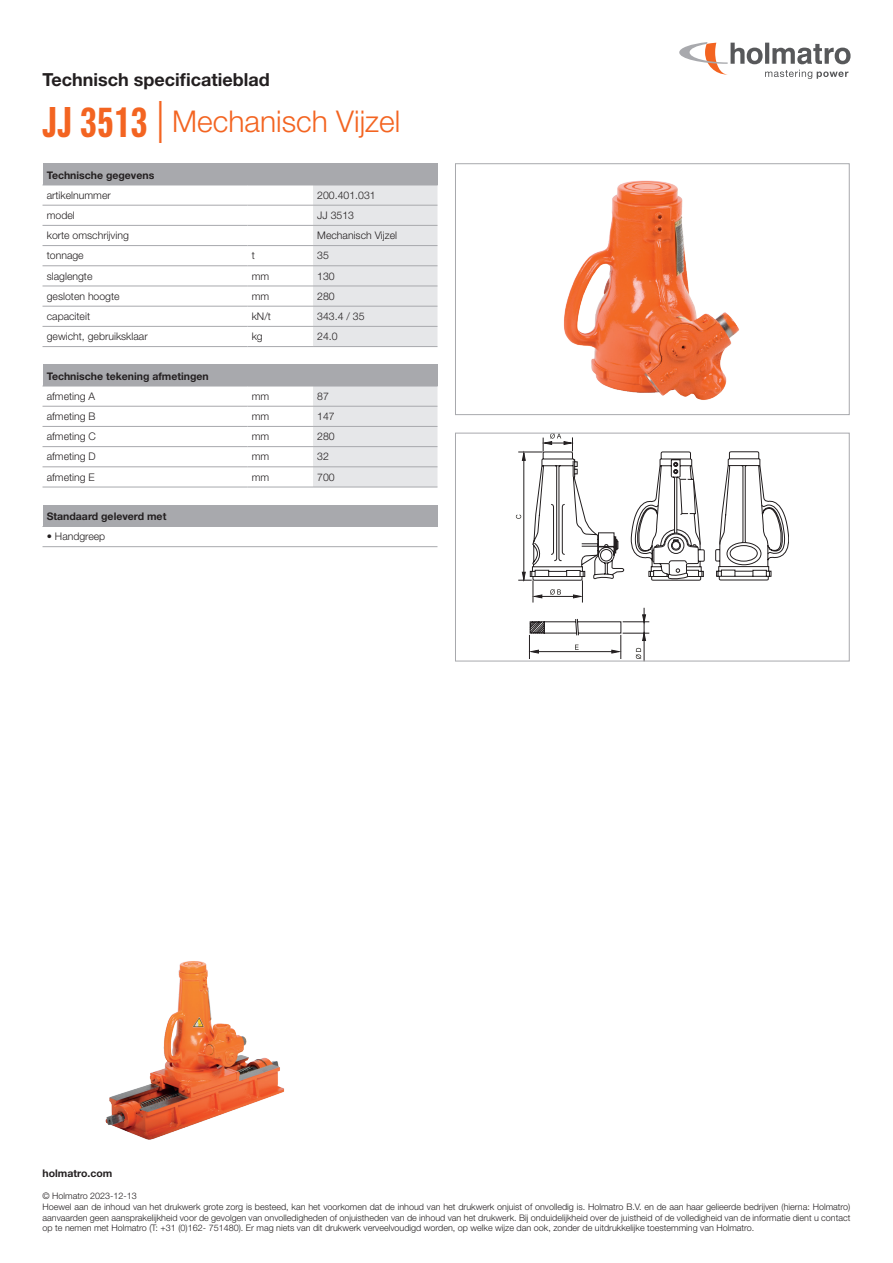
<style>
.page{position:relative;width:893px;height:1263px;background:#fff}
.page>*{position:absolute;margin:0;border:0;box-sizing:border-box;transform-origin:0 0}
.t1{font:300 30px "Helvetica Neue LT Std";color:#f36421}
.t2{font:700 18px "Helvetica Neue LT Std";color:#231f20}
.t3{font:300 10.5px "Helvetica Neue LT Std";color:#231f20}
.t4{font:700 10.5px "Helvetica Neue LT Std";color:#231f20}
.t5{font:300 9px/10.8px "Helvetica Neue LT Std";color:#231f20}
.s1{font-family:"Neue Helvetica Pro 79 Cm";font-weight:700;font-size:42px}
.s2{font-size:42px}
</style>
<div class="page">
<svg style="left:679px;top:42px;width:171px;height:37px"></svg>
<div style="left:43px;top:164px;width:394px;height:21px;background:#a8a9ad"></div>
<svg style="left:313px;top:164px;width:125px;height:183px;background:#dddee1"></svg>
<hr style="left:43px;top:185px;width:204px;height:1px;background:#a8a9ad">
<hr style="left:247px;top:185px;width:66px;height:1px;background:#a8a9ad">
<hr style="left:313px;top:185px;width:125px;height:1px;background:#a8a9ad">
<hr style="left:43px;top:205px;width:204px;height:1px;background:#a8a9ad">
<hr style="left:247px;top:205px;width:66px;height:1px;background:#a8a9ad">
<hr style="left:313px;top:205px;width:124px;height:1px;background:#a8a9ad">
<hr style="left:43px;top:225px;width:204px;height:1px;background:#a8a9ad">
<hr style="left:247px;top:225px;width:66px;height:1px;background:#a8a9ad">
<hr style="left:313px;top:225px;width:124px;height:1px;background:#a8a9ad">
<hr style="left:43px;top:245px;width:204px;height:1px;background:#a8a9ad">
<hr style="left:247px;top:245px;width:66px;height:1px;background:#a8a9ad">
<hr style="left:313px;top:245px;width:124px;height:1px;background:#a8a9ad">
<hr style="left:43px;top:265px;width:204px;height:1px;background:#a8a9ad">
<hr style="left:247px;top:265px;width:66px;height:1px;background:#a8a9ad">
<hr style="left:313px;top:265px;width:124px;height:1px;background:#a8a9ad">
<hr style="left:43px;top:286px;width:204px;height:1px;background:#a8a9ad">
<hr style="left:247px;top:286px;width:66px;height:1px;background:#a8a9ad">
<hr style="left:313px;top:286px;width:124px;height:1px;background:#a8a9ad">
<hr style="left:43px;top:306px;width:204px;height:1px;background:#a8a9ad">
<hr style="left:247px;top:306px;width:66px;height:1px;background:#a8a9ad">
<hr style="left:313px;top:306px;width:124px;height:1px;background:#a8a9ad">
<hr style="left:43px;top:346px;width:204px;height:1px;background:#a8a9ad">
<hr style="left:43px;top:326px;width:204px;height:1px;background:#a8a9ad">
<hr style="left:247px;top:346px;width:66px;height:1px;background:#a8a9ad">
<hr style="left:247px;top:326px;width:66px;height:1px;background:#a8a9ad">
<hr style="left:313px;top:346px;width:124px;height:1px;background:#a8a9ad">
<hr style="left:313px;top:326px;width:124px;height:1px;background:#a8a9ad">
<div style="left:43px;top:365px;width:394px;height:21px;background:#a8a9ad"></div>
<svg style="left:313px;top:365px;width:125px;height:122px"></svg>
<hr style="left:43px;top:386px;width:204px;height:1px;background:#a8a9ad">
<hr style="left:247px;top:386px;width:66px;height:1px;background:#a8a9ad">
<hr style="left:313px;top:386px;width:125px;height:1px;background:#a8a9ad">
<hr style="left:43px;top:406px;width:204px;height:1px;background:#a8a9ad">
<hr style="left:247px;top:406px;width:66px;height:1px;background:#a8a9ad">
<hr style="left:313px;top:406px;width:124px;height:1px;background:#a8a9ad">
<hr style="left:43px;top:426px;width:204px;height:1px;background:#a8a9ad">
<hr style="left:247px;top:426px;width:66px;height:1px;background:#a8a9ad">
<hr style="left:313px;top:426px;width:124px;height:1px;background:#a8a9ad">
<hr style="left:43px;top:446px;width:204px;height:1px;background:#a8a9ad">
<hr style="left:247px;top:446px;width:66px;height:1px;background:#a8a9ad">
<hr style="left:313px;top:446px;width:124px;height:1px;background:#a8a9ad">
<hr style="left:43px;top:487px;width:204px;height:1px;background:#a8a9ad">
<hr style="left:43px;top:467px;width:204px;height:1px;background:#a8a9ad">
<hr style="left:247px;top:487px;width:66px;height:1px;background:#a8a9ad">
<hr style="left:247px;top:467px;width:66px;height:1px;background:#a8a9ad">
<hr style="left:313px;top:487px;width:124px;height:1px;background:#a8a9ad">
<hr style="left:313px;top:467px;width:124px;height:1px;background:#a8a9ad">
<div style="left:43px;top:505px;width:394px;height:21px;background:#a8a9ad"></div>
<svg style="left:437px;top:505px;width:1px;height:21px"></svg>
<hr style="left:43px;top:546px;width:394px;height:1px;background:#a8a9ad">
<hr style="left:43px;top:526px;width:395px;height:1px;background:#a8a9ad">
<img style="left:105px;top:961px;width:180px;height:179px">
<svg style="left:529px;top:608px;width:120px;height:51px"></svg>
<svg style="left:516px;top:435px;width:273px;height:167px"></svg>
<div style="left:455px;top:433px;width:394px;height:228px;border:1px solid #a8a9ad"></div>
<img style="left:564px;top:180px;width:175px;height:220px">
<div style="left:455px;top:164px;width:394px;height:251px;border:1px solid #a8a9ad"></div>
<h2 class="t2" style="left:43px;top:68px;width:229px">Technisch specificatieblad</h2>
<h1 class="t1" style="left:43px;top:103px;width:359px"><span class="s1">JJ 3513</span> <span class="s2">|</span> Mechanisch Vijzel</h1>
<p class="t4" style="left:47px;top:168px;width:109px">Technische gegevens</p>
<p class="t3" style="left:47px;top:189px;width:65px">artikelnummer</p>
<p class="t3" style="left:317px;top:189px;width:60px">200.401.031</p>
<p class="t3" style="left:47px;top:209px;width:30px">model</p>
<p class="t3" style="left:317px;top:209px;width:38px">JJ 3513</p>
<p class="t3" style="left:47px;top:229px;width:84px">korte omschrijving</p>
<p class="t3" style="left:317px;top:229px;width:81px">Mechanisch Vijzel</p>
<p class="t3" style="left:47px;top:249px;width:38px">tonnage</p>
<p class="t3" style="left:252px;top:249px;width:5px">t</p>
<p class="t3" style="left:317px;top:249px;width:13px">35</p>
<p class="t3" style="left:47px;top:269px;width:47px">slaglengte</p>
<p class="t3" style="left:252px;top:269px;width:19px">mm</p>
<p class="t3" style="left:317px;top:269px;width:19px">130</p>
<p class="t3" style="left:47px;top:290px;width:74px">gesloten hoogte</p>
<p class="t3" style="left:252px;top:290px;width:19px">mm</p>
<p class="t3" style="left:317px;top:290px;width:19px">280</p>
<p class="t3" style="left:47px;top:310px;width:45px">capaciteit</p>
<p class="t3" style="left:252px;top:310px;width:21px">kN/t</p>
<p class="t3" style="left:317px;top:310px;width:49px">343.4 / 35</p>
<p class="t3" style="left:47px;top:330px;width:102px">gewicht, gebruiksklaar</p>
<p class="t3" style="left:252px;top:330px;width:13px">kg</p>
<p class="t3" style="left:317px;top:330px;width:22px">24.0</p>
<p class="t4" style="left:47px;top:369px;width:163px">Technische tekening afmetingen</p>
<p class="t3" style="left:47px;top:390px;width:50px">afmeting A</p>
<p class="t3" style="left:252px;top:390px;width:19px">mm</p>
<p class="t3" style="left:317px;top:390px;width:13px">87</p>
<p class="t3" style="left:47px;top:410px;width:50px">afmeting B</p>
<p class="t3" style="left:252px;top:410px;width:19px">mm</p>
<p class="t3" style="left:317px;top:410px;width:19px">147</p>
<p class="t3" style="left:47px;top:430px;width:51px">afmeting C</p>
<p class="t3" style="left:252px;top:430px;width:19px">mm</p>
<p class="t3" style="left:317px;top:430px;width:19px">280</p>
<p class="t3" style="left:47px;top:450px;width:51px">afmeting D</p>
<p class="t3" style="left:252px;top:450px;width:19px">mm</p>
<p class="t3" style="left:317px;top:450px;width:13px">32</p>
<p class="t3" style="left:47px;top:470px;width:50px">afmeting E</p>
<p class="t3" style="left:252px;top:470px;width:19px">mm</p>
<p class="t3" style="left:317px;top:470px;width:19px">700</p>
<p class="t4" style="left:47px;top:510px;width:121px">Standaard geleverd met</p>
<p class="t3" style="left:47px;top:530px;width:60px">• Handgreep</p>
<p class="t4" style="left:43px;top:1167px;width:71px">holmatro.com</p>
<p class="t5" style="left:43px;top:1190px;width:809px">© Holmatro 2023-12-13<br>Hoewel aan de inhoud van het drukwerk grote zorg is besteed, kan het voorkomen dat de inhoud van het drukwerk onjuist of onvolledig is. Holmatro B.V. en de aan haar gelieerde bedrijven (hierna: Holmatro) aanvaarden geen aansprakelijkheid voor de gevolgen van onvolledigheden of onjuistheden van de inhoud van het drukwerk. Bij onduidelijkheid over de juistheid of de volledigheid van de informatie dient u contact op te nemen met Holmatro (T: +31 (0)162- 751480). Er mag niets van dit drukwerk verveelvoudigd worden, op welke wijze dan ook, zonder de uitdrukkelijke toestemming van Holmatro.</p>
</div>
